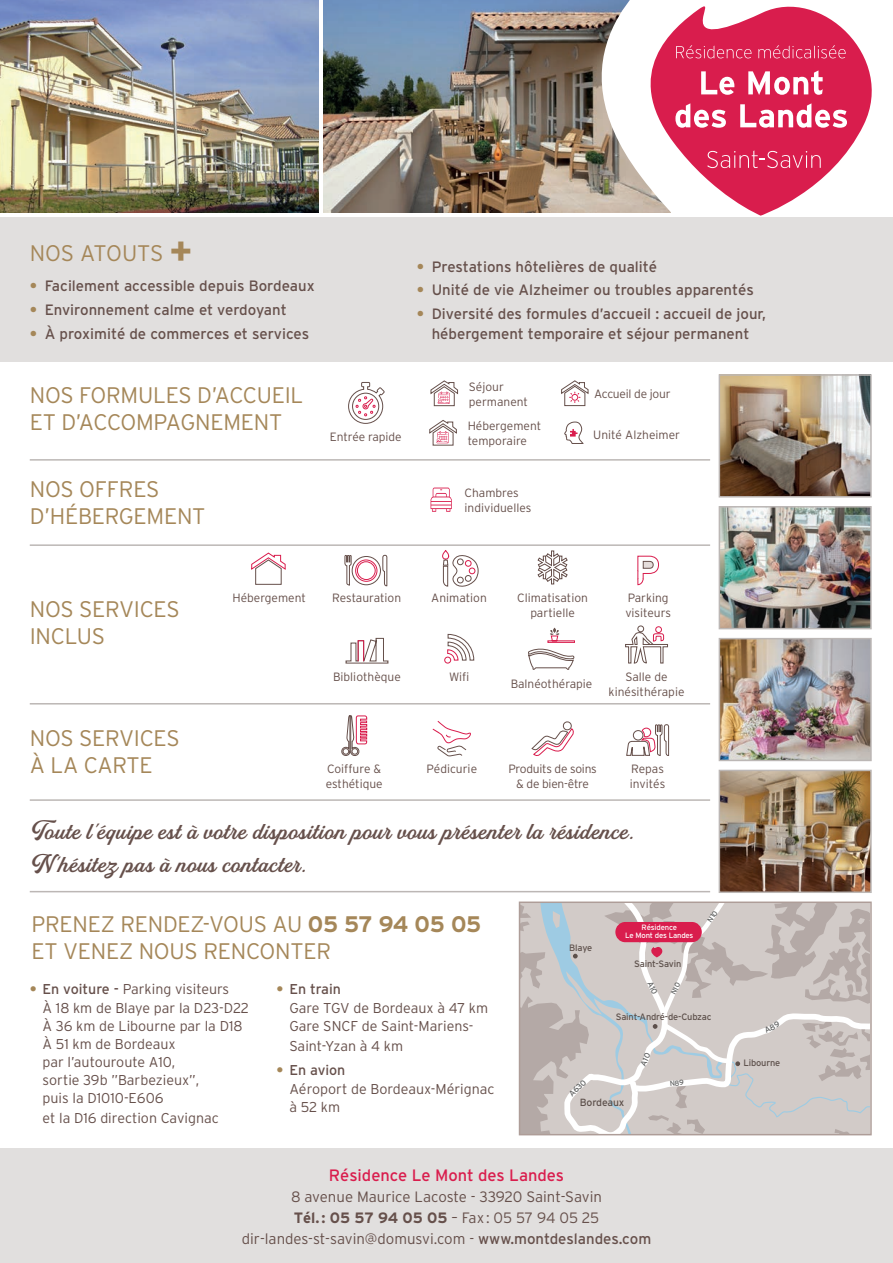
<style>
.page{position:relative;width:893px;height:1263px;background:#fff}
.page>*{position:absolute;margin:0;border:0;box-sizing:border-box;transform-origin:0 0}
.t1{font:25.5px/33px "Golden Hills DEMO Regular";letter-spacing:.02em;color:#66504b}
.t2{font:300 22.5px/27px "Interstate";letter-spacing:-.01em;color:#a58759}
.t3{font:16.5px "Interstate";color:#d91d4d}
.t4{font:15px/19.5px "Interstate";color:#66504b;text-align:center}
.t5{font:300 15px/21px "Interstate";color:#66504b;text-align:center}
.t6{font:300 14.25px/19.5px "Interstate";color:#66504b}
.t7{font:300 12px/15px "Interstate";color:#66504b}
.t8{font:300 12px/15px "Interstate";letter-spacing:-.02em;color:#66504b;text-align:center}
.t9{font:10.35px "Interstate";letter-spacing:-.015em;color:#5d504b}
.t10{font:9.3px "Interstate";letter-spacing:-.015em;color:#5d504b}
.t11{font:8.1px "Interstate";color:#5d5e5e}
.t12{font:7.65px/7.6px "Interstate";letter-spacing:-.02em;color:#fff;text-align:center}
.s1{font-weight:700;font-size:37.5px}
.s2{font-weight:700;color:#a58759}
.s3{font-weight:700}
.s4{font-weight:400}
</style>
<div class="page">
<img style="left:323px;top:0;width:229px;height:213px">
<img style="left:552px;top:0;width:69px;height:213px">
<div style="left:0;top:1148px;width:893px;height:115px;background:#e1dfde"></div>
<div style="left:0;top:217px;width:893px;height:144px;background:#e1dfde"></div>
<img style="left:0;top:0;width:319px;height:213px">
<svg style="left:564px;top:421px;width:20px;height:23px"></svg>
<img style="left:722px;top:377px;width:147px;height:117px">
<div style="left:719px;top:374px;width:153px;height:123px;border:2px solid #bcb7b5"></div>
<img style="left:722px;top:641px;width:147px;height:117px">
<div style="left:719px;top:638px;width:153px;height:123px;border:2px solid #bcb7b5"></div>
<img style="left:722px;top:509px;width:147px;height:117px">
<div style="left:719px;top:506px;width:153px;height:123px;border:2px solid #bcb7b5"></div>
<img style="left:722px;top:773px;width:147px;height:117px">
<div style="left:719px;top:770px;width:153px;height:123px;border:2px solid #bcb7b5"></div>
<svg style="left:341px;top:715px;width:26px;height:41px"></svg>
<svg style="left:626px;top:724px;width:43px;height:32px"></svg>
<svg style="left:531px;top:721px;width:43px;height:35px"></svg>
<hr style="left:30px;top:459px;width:680px;height:2px;background:#bcb7b5">
<hr style="left:30px;top:544px;width:680px;height:2px;background:#bcb7b5">
<hr style="left:30px;top:703px;width:680px;height:1px;background:#bcb7b5">
<hr style="left:30px;top:799px;width:680px;height:2px;background:#bcb7b5">
<hr style="left:30px;top:891px;width:680px;height:1px;background:#bcb7b5">
<svg style="left:348px;top:382px;width:37px;height:42px"></svg>
<svg style="left:430px;top:380px;width:28px;height:26px"></svg>
<svg style="left:537px;top:550px;width:31px;height:35px"></svg>
<svg style="left:345px;top:638px;width:44px;height:26px"></svg>
<svg style="left:344px;top:555px;width:43px;height:31px"></svg>
<div style="left:357px;top:561px;width:18px;height:19px;border:1px solid #d91d4d;border-radius:50%"></div>
<div style="left:355px;top:560px;width:22px;height:22px;border:1px solid #d91d4d;border-radius:50%"></div>
<svg style="left:442px;top:550px;width:37px;height:37px"></svg>
<svg style="left:251px;top:552px;width:35px;height:33px"></svg>
<svg style="left:444px;top:634px;width:30px;height:30px"></svg>
<svg style="left:528px;top:628px;width:47px;height:42px"></svg>
<svg style="left:625px;top:625px;width:43px;height:39px"></svg>
<svg style="left:429px;top:420px;width:28px;height:26px"></svg>
<svg style="left:561px;top:380px;width:28px;height:26px"></svg>
<svg style="left:433px;top:721px;width:38px;height:36px"></svg>
<svg style="left:637px;top:555px;width:22px;height:30px"></svg>
<svg style="left:431px;top:488px;width:21px;height:24px"></svg>
<svg style="left:621px;top:0;width:251px;height:216px;fill:#d91d4d"></svg>
<svg style="left:707px;top:150px;width:114px;height:18px;background:#de3f67"></svg>
<svg style="left:701px;top:71px;width:33px;height:24px"></svg>
<svg style="left:748px;top:70px;width:75px;height:25px"></svg>
<svg style="left:675px;top:103px;width:51px;height:25px"></svg>
<svg style="left:740px;top:103px;width:107px;height:25px"></svg>
<svg style="left:676px;top:45px;width:75px;height:13px"></svg>
<svg style="left:758px;top:45px;width:88px;height:13px"></svg>
<svg style="left:519px;top:902px;width:352px;height:233px;background:#ccc3c2"></svg>
<h2 class="t2" style="left:30px;top:239px;width:164px">NOS ATOUTS <span class="s1">+</span></h2>
<p class="t4" style="left:30px;top:276px;width:286px"><span class="s2">•</span> Facilement accessible depuis Bordeaux</p>
<p class="t4" style="left:30px;top:300px;width:258px"><span class="s2">•</span> Environnement calme et verdoyant</p>
<p class="t4" style="left:30px;top:323px;width:281px"><span class="s2">•</span> À proximité de commerces et services</p>
<h2 class="t2" style="left:30px;top:381px;width:275px">NOS FORMULES D’ACCUEIL<br>ET D’ACCOMPAGNEMENT</h2>
<h2 class="t2" style="left:30px;top:475px;width:177px">NOS OFFRES<br>D’HÉBERGEMENT</h2>
<p class="t7" style="left:330px;top:429px;width:73px">Entrée rapide</p>
<p class="t4" style="left:417px;top:256px;width:242px"><span class="s2">•</span> Prestations hôtelières de qualité</p>
<p class="t4" style="left:417px;top:280px;width:339px"><span class="s2">•</span> Unité de vie Alzheimer ou troubles apparentés</p>
<p class="t4" style="left:417px;top:304px;width:351px"><span class="s2">•</span> Diversité des formules d’accueil : accueil de jour, hébergement temporaire et séjour permanent</p>
<p class="t7" style="left:469px;top:379px;width:61px">Séjour permanent</p>
<p class="t7" style="left:468px;top:418px;width:75px">Hébergement temporaire</p>
<p class="t7" style="left:465px;top:485px;width:68px">Chambres individuelles</p>
<p class="t8" style="left:594px;top:386px;width:78px">Accueil de jour</p>
<p class="t7" style="left:593px;top:427px;width:88px">Unité Alzheimer</p>
<h2 class="t2" style="left:30px;top:595px;width:151px">NOS SERVICES<br>INCLUS</h2>
<h2 class="t2" style="left:30px;top:724px;width:151px">NOS SERVICES<br>À LA CARTE</h2>
<p class="t7" style="left:232px;top:590px;width:75px">Hébergement</p>
<p class="t7" style="left:332px;top:590px;width:70px">Restauration</p>
<p class="t7" style="left:431px;top:590px;width:57px">Animation</p>
<p class="t7" style="left:517px;top:590px;width:72px;text-align:center">Climatisation partielle</p>
<p class="t7" style="left:625px;top:590px;width:47px">Parking visiteurs</p>
<p class="t7" style="left:333px;top:669px;width:69px">Bibliothèque</p>
<p class="t7" style="left:449px;top:669px;width:22px">Wifi</p>
<p class="t7" style="left:511px;top:676px;width:83px">Balnéothérapie</p>
<p class="t7" style="left:609px;top:669px;width:77px;text-align:center">Salle de kinésithérapie</p>
<p class="t7" style="left:426px;top:761px;width:52px">Pédicurie</p>
<p class="t8" style="left:508px;top:761px;width:90px">Produits de soins &amp; de bien-être</p>
<p class="t7" style="left:326px;top:761px;width:59px">Coiffure &amp; esthétique</p>
<p class="t7" style="left:630px;top:761px;width:37px">Repas invités</p>
<h1 class="t1" style="left:32px;top:815px;width:605px">Toute l’équipe est à votre disposition pour vous présenter la résidence.<br>N’hésitez pas à nous contacter.</h1>
<h2 class="t2" style="left:32px;top:910px;width:451px">PRENEZ RENDEZ-VOUS AU <span class="s3">05 57 94 05 05<br></span>ET VENEZ NOUS RENCONTER</h2>
<p class="t6" style="left:43px;top:979px;width:208px;text-indent:-13px"><span class="s2">•</span> <span class="s4">En voiture -</span> Parking visiteurs<br>À 18 km de Blaye par la D23-D22</p>
<p class="t6" style="left:43px;top:1017px;width:202px;line-height:18px">À 36 km de Libourne par la D18<br>À 51 km de Bordeaux<br>par l’autouroute A10,<br>sortie 39b ”Barbezieux”,<br>puis la D1010-E606</p>
<p class="t6" style="left:43px;top:1108px;width:178px">et la D16 direction Cavignac</p>
<p class="t6" style="left:289px;top:979px;width:200px;text-indent:-13px"><span class="s2">•</span> <span class="s4">En train<br></span>Gare TGV de Bordeaux à 47 km</p>
<p class="t6" style="left:289px;top:1016px;width:186px">Gare SNCF de Saint-Mariens-<br>Saint-Yzan à 4 km</p>
<p class="t6" style="left:289px;top:1060px;width:207px;text-indent:-13px"><span class="s2">•</span> <span class="s4">En avion<br></span>Aéroport de Bordeaux-Mérignac</p>
<p class="t6" style="left:289px;top:1097px;width:52px">à 52 km</p>
<p class="t10" style="left:569px;top:942px;width:24px">Blaye</p>
<p class="t12" style="left:625px;top:924px;width:70px">Résidence<br>Le Mont des Landes</p>
<p class="t10" style="left:634px;top:958px;width:49px">Saint-Savin</p>
<p class="t10" style="left:616px;top:1012px;width:97px">Saint-André-de-Cubzac</p>
<p class="t11" style="left:567px;top:1092px;width:22px;rotate:-44deg">A630</p>
<p class="t9" style="left:580px;top:1096px;width:46px">Bordeaux</p>
<p class="t3" style="left:329px;top:1165px;width:237px">Résidence Le Mont des Landes</p>
<p class="t5" style="left:242px;top:1186px;width:411px">8 avenue Maurice Lacoste - 33920 Saint-Savin<br><span class="s3">Tél.: 05 57 94 05 05</span> – Fax: 05 57 94 05 25 dir-landes-st-savin@domusvi.com - <span class="s4">www.montdeslandes.com</span></p>
<p class="t10" style="left:743px;top:1058px;width:38px">Libourne</p>
</div>
